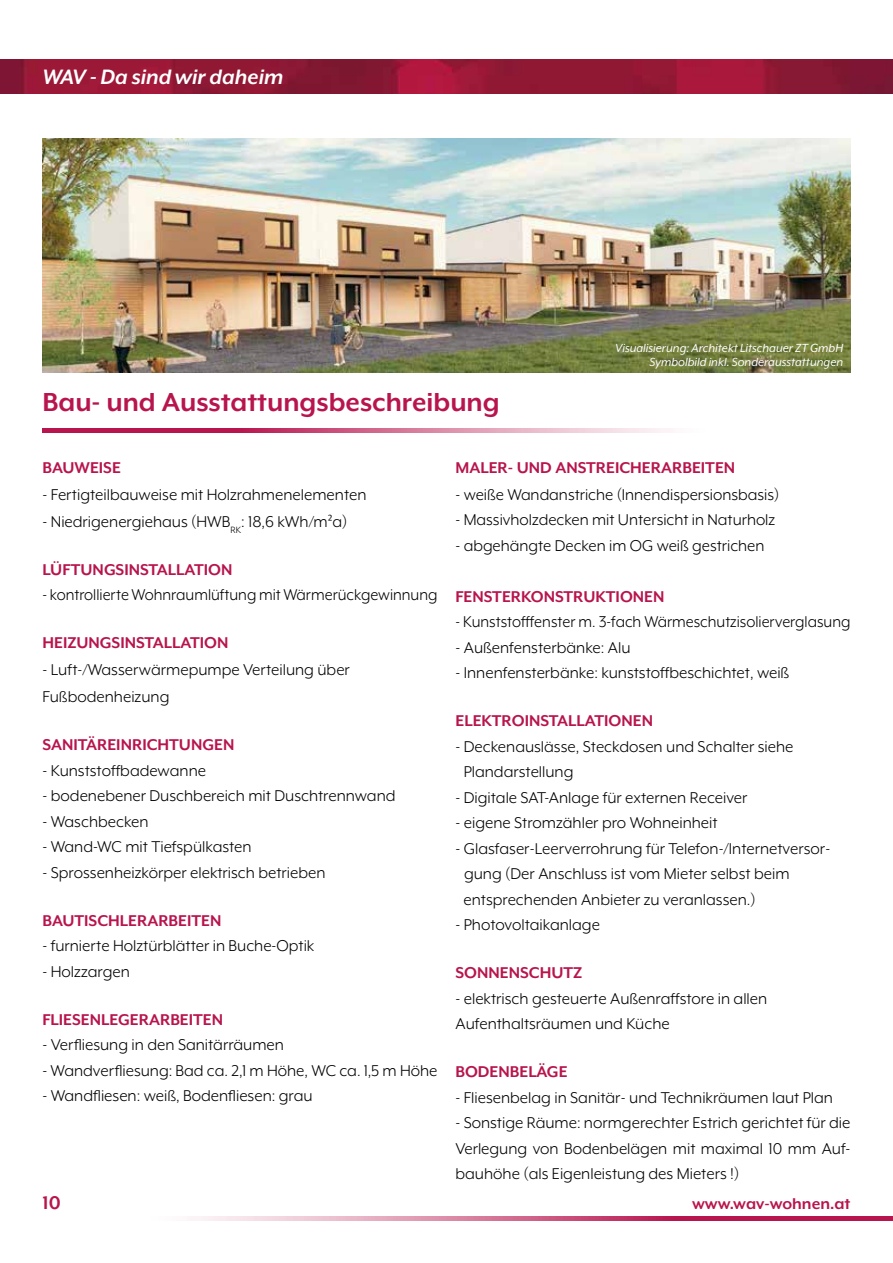
<style>
.page{position:relative;width:893px;height:1263px;background:#fff}
.page>*{position:absolute;margin:0;border:0;box-sizing:border-box;transform-origin:0 0}
.t1{font:700 30px "Mr Eaves XL Mod OT";color:#b8144d}
.t2{font:italic 700 24px "Mr Eaves XL Mod OT";color:#fff}
.t3{font:700 21px "Mr Eaves XL Mod OT";color:#b8144d}
.t4{font:18px/25.5px "Mr Eaves XL Mod OT";color:#000}
.t5{font:700 18px "Mr Eaves XL Mod OT";color:#b8144d}
.t6{font:18px "Mr Eaves XL Mod OT";color:#000;scale:.96 1}
.t7{font:italic 13.5px/13.5px "Mr Eaves XL Mod OT";color:#fff;text-align:right}
</style>
<div class="page">
<svg style="left:190px;top:1216px;width:703px;height:4px;background:#d1688d"></svg>
<img style="left:0;top:60px;width:893px;height:34px">
<img style="left:43px;top:139px;width:807px;height:233px">
<svg style="left:43px;top:428px;width:627px;height:5px;background:#d1688d"></svg>
<h2 class="t2" style="left:43px;top:64px;width:243px">WAV - Da sind wir daheim</h2>
<h1 class="t1" style="left:43px;top:385px;width:459px">Bau- und Ausstattungsbeschreibung</h1>
<p class="t7" style="left:615px;top:342px;width:230px">Visualisierung: Architekt Litschauer ZT GmbH<br>Symbolbild inkl. Sonderausstattungen</p>
<p class="t5" style="left:43px;top:457px;width:80px">BAUWEISE</p>
<p class="t4" style="left:43px;top:481px;width:326px">- Fertigteilbauweise mit Holzrahmenelementen</p>
<p class="t4" style="left:43px;top:508px;width:306px">- Niedrigenergiehaus (HWB<sub>RK</sub>: 18,6 kWh/m²a)</p>
<p class="t5" style="left:43px;top:559px;width:191px">LÜFTUNGSINSTALLATION</p>
<p class="t6" style="left:43px;top:585px;width:413px">- kontrollierte Wohnraumlüftung mit Wärmerückgewinnung</p>
<p class="t5" style="left:43px;top:633px;width:187px">HEIZUNGSINSTALLATION</p>
<p class="t4" style="left:43px;top:656px;width:309px;line-height:27px">- Luft-/Wasserwärmepumpe Verteilung über<br>Fußbodenheizung</p>
<p class="t5" style="left:43px;top:735px;width:194px">SANITÄREINRICHTUNGEN</p>
<p class="t4" style="left:43px;top:757px;width:165px">- Kunststoffbadewanne</p>
<p class="t4" style="left:43px;top:783px;width:355px">- bodenebener Duschbereich mit Duschtrennwand</p>
<p class="t4" style="left:43px;top:808px;width:108px">- Waschbecken</p>
<p class="t4" style="left:43px;top:834px;width:211px">- Wand-WC mit Tiefspülkasten</p>
<p class="t4" style="left:43px;top:859px;width:285px">- Sprossenheizkörper elektrisch betrieben</p>
<p class="t5" style="left:43px;top:910px;width:180px">BAUTISCHLERARBEITEN</p>
<p class="t4" style="left:43px;top:933px;width:273px">- furnierte Holztürblätter in Buche-Optik</p>
<p class="t4" style="left:43px;top:958px;width:89px">- Holzzargen</p>
<p class="t5" style="left:43px;top:1009px;width:182px">FLIESENLEGERARBEITEN</p>
<p class="t4" style="left:43px;top:1032px;width:243px">- Verfliesung in den Sanitärräumen</p>
<p class="t4" style="left:43px;top:1057px;width:396px">- Wandverfliesung: Bad ca. 2,1 m Höhe, WC ca. 1,5 m Höhe</p>
<p class="t4" style="left:43px;top:1083px;width:272px">- Wandfliesen: weiß, Bodenfliesen: grau</p>
<p class="t5" style="left:455px;top:457px;width:281px">MALER- UND ANSTREICHERARBEITEN</p>
<p class="t4" style="left:455px;top:481px;width:325px">- weiße Wandanstriche (Innendispersionsbasis)</p>
<p class="t4" style="left:455px;top:507px;width:321px">- Massivholzdecken mit Untersicht in Naturholz</p>
<p class="t4" style="left:455px;top:532px;width:310px">- abgehängte Decken im OG weiß gestrichen</p>
<p class="t5" style="left:455px;top:586px;width:211px">FENSTERKONSTRUKTIONEN</p>
<p class="t6" style="left:455px;top:612px;width:413px">- Kunststofffenster m. 3-fach Wärmeschutzisolierverglasung</p>
<p class="t4" style="left:455px;top:634px;width:176px">- Außenfensterbänke: Alu</p>
<p class="t4" style="left:455px;top:660px;width:335px">- Innenfensterbänke: kunststoffbeschichtet, weiß</p>
<p class="t5" style="left:455px;top:711px;width:199px">ELEKTROINSTALLATIONEN</p>
<p class="t4" style="left:464px;top:733px;width:331px;text-indent:-8px">- Deckenauslässe, Steckdosen und Schalter siehe<br>Plandarstellung</p>
<p class="t4" style="left:455px;top:784px;width:294px">- Digitale SAT-Anlage für externen Receiver</p>
<p class="t4" style="left:455px;top:810px;width:264px">- eigene Stromzähler pro Wohneinheit</p>
<p class="t4" style="left:463px;top:835px;width:368px;text-indent:-8px">- Glasfaser-Leerverrohrung für Telefon-/Internetversor&shy;gung (Der Anschluss ist vom Mieter selbst beim entsprechenden Anbieter zu veranlassen.)</p>
<p class="t4" style="left:455px;top:912px;width:146px">- Photovoltaikanlage</p>
<p class="t5" style="left:455px;top:963px;width:128px">SONNENSCHUTZ</p>
<p class="t4" style="left:455px;top:985px;width:313px">- elektrisch gesteuerte Außenraffstore in allen<br>Aufenthaltsräumen und Küche</p>
<p class="t5" style="left:455px;top:1062px;width:114px">BODENBELÄGE</p>
<p class="t4" style="left:455px;top:1084px;width:379px">- Fliesenbelag in Sanitär- und Technikräumen laut Plan</p>
<p class="t4" style="left:455px;top:1110px;width:396px;text-align:justify">- Sonstige Räume: normgerechter Estrich gerichtet für die Verlegung von Bodenbelägen mit maximal 10 mm Auf&shy;bauhöhe (als Eigenleistung des Mieters !)</p>
<p class="t3" style="left:43px;top:1191px;width:20px">10</p>
<p class="t5" style="left:692px;top:1193px;width:160px">www.wav-wohnen.at</p>
</div>
